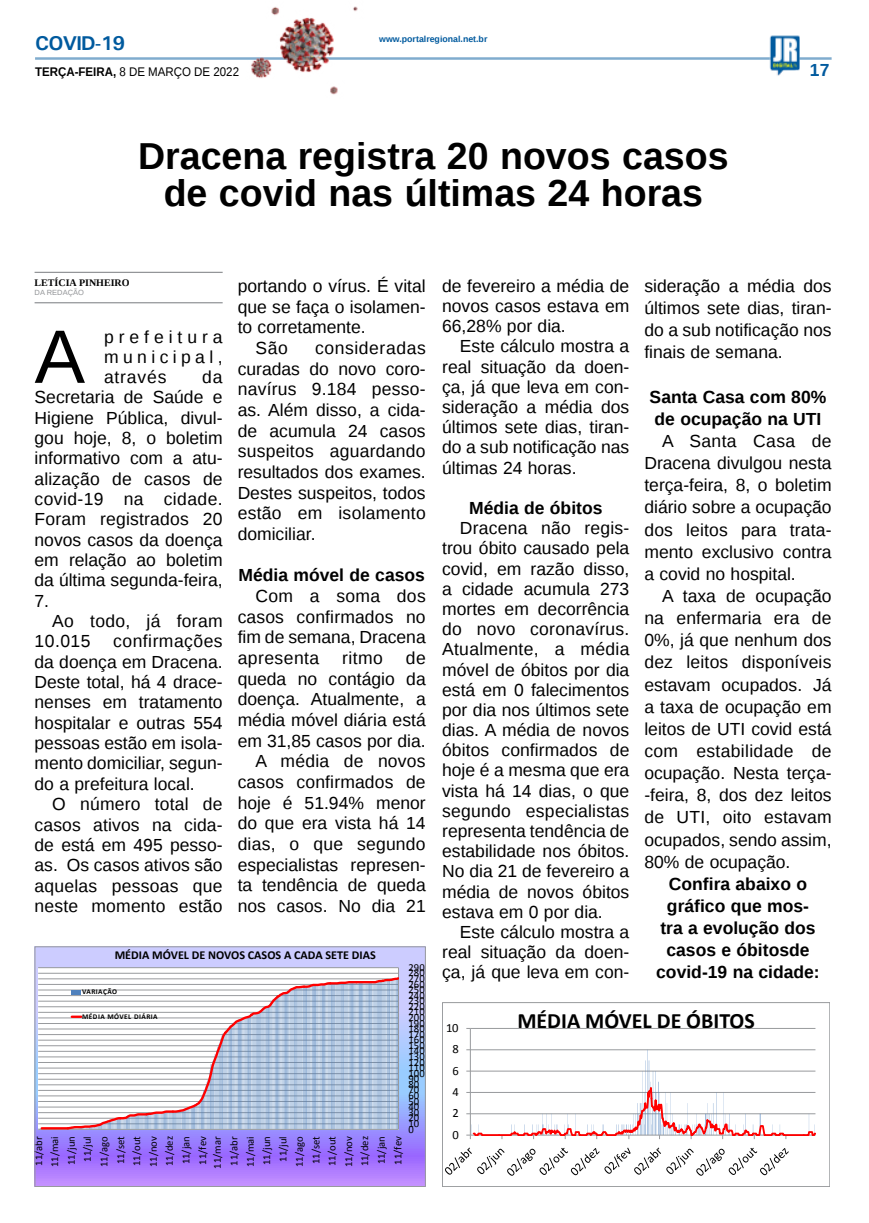
<style>
.page{position:relative;width:869px;height:1223px;background:#fff}
.page>*{position:absolute;margin:0;border:0;box-sizing:border-box;transform-origin:0 0}
.MATÉRIA{font:75.62px "Liberation Sans";color:#000}
.TÍTULO{font:700 37.5px/37.5px "Liberation Sans";color:#000;text-align:center}
.t1{font:700 22px "Calibri";color:#000}
.TITULO_PG{font:700 20px "Univers";letter-spacing:-.04em;color:#005a9e}
.MATÉRIA-2{font:17.5px/20.1px "Liberation Sans";color:#000;text-align:justify}
.MATÉRIA-3{font:700 17.5px/22.1px "Liberation Sans";color:#000}
.TÍTULO-2{font:700 17.5px "Liberation Sans";color:#005a9e}
.t2{font:12.62px "Calibri";color:#000}
.DATA_PG{font:12.5px "Liberation Sans";color:#000;scale:.92 1}
.t3{font:12.5px "Calibri";color:#000}
.t4{font:700 12.12px "Calibri";color:#000}
.t5{font:10.62px/16.4px "Calibri";color:#000;text-align:center}
.CRÉDITO_NOME{font:700 10px "Liberation Serif";color:#000}
.DATA_PG-2{font:700 8.75px "Liberation Sans";color:#005a9e}
.CRÉDITO_MATÉRIA{font:7.5px "Liberation Sans";color:#939598}
.t6{font:700 7.25px "Calibri";letter-spacing:.06em;color:#000}
.s1{font-weight:700}
</style>
<div class="page">
<hr style="left:35px;top:57px;width:796px;height:3px;background:#005a9e">
<img style="left:769px;top:36px;width:30px;height:40px">
<img style="left:237px;top:6px;width:141px;height:89px">
<svg style="left:37px;top:948px;width:386px;height:236px;background:#ae96fe"></svg>
<div style="left:38px;top:967px;width:360px;height:162px;background:linear-gradient(to right,#fff,#fff)"></div>
<hr style="left:38px;top:973px;width:360px;height:1px;background:#989a9d">
<hr style="left:38px;top:967px;width:360px;height:1px;background:#989a9d">
<svg style="left:38px;top:977px;width:27px;height:152px"></svg>
<hr style="left:398px;top:967px;width:1px;height:162px;background:#989a9d">
<hr style="left:38px;top:1129px;width:360px;height:1px;background:#989a9d">
<hr style="left:42px;top:1127px;width:26px;height:2px;background:#f00">
<svg style="left:65px;top:975px;width:333px;height:154px"></svg>
<div style="left:35px;top:946px;width:390px;height:240px;border:1px solid #989a9d"></div>
<hr style="left:470px;top:1028px;width:345px;height:1px;background:#989a9d">
<hr style="left:470px;top:1028px;width:1px;height:107px;background:#989a9d">
<svg style="left:466px;top:1049px;width:349px;height:90px"></svg>
<svg style="left:445px;top:1147px;width:26px;height:27px"></svg>
<svg style="left:477px;top:1147px;width:183px;height:28px"></svg>
<svg style="left:666px;top:1147px;width:122px;height:28px"></svg>
<div style="left:442px;top:1002px;width:387px;height:184px;border:1px solid #989a9d"></div>
<hr style="left:35px;top:272px;width:187px;height:1px;background:#939598">
<hr style="left:35px;top:302px;width:187px;height:1px;background:#939598">
<p class="TITULO_PG" style="left:35px;top:31px;width:91px">COVID-19</p>
<p class="DATA_PG" style="left:35px;top:65px;width:223px"><span class="s1">TERÇA-FEIRA,</span> 8 DE MARÇO DE 2022</p>
<p class="DATA_PG-2" style="left:379px;top:33px;width:110px">www.portalregional.net.br</p>
<p class="TÍTULO" style="left:138px;top:136px;width:591px">Dracena registra 20 novos casos de covid nas últimas 24 horas</p>
<p class="TÍTULO-2" style="left:809px;top:58px;width:21px">17</p>
<p class="CRÉDITO_NOME" style="left:35px;top:276px;width:96px">LETÍCIA PINHEIRO</p>
<p class="CRÉDITO_MATÉRIA" style="left:35px;top:288px;width:51px">DA REDAÇÃO</p>
<p class="MATÉRIA" style="left:35px;top:314px;width:52px">A</p>
<p class="MATÉRIA-2" style="left:104px;top:327px;width:120px">prefeitura municipal, através</p>
<p class="MATÉRIA-2" style="left:35px;top:367px;width:189px;text-indent:168px">da Secretaria de Saúde e Higiene Pública, divul&shy;gou hoje, 8, o boletim informativo com a atu&shy;alização de casos de covid-19 na cidade.<br>Foram registrados 20 novos casos da doença em relação ao boletim da última segunda-feira, 7.</p>
<p class="MATÉRIA-2" style="left:35px;top:611px;width:189px;text-indent:18px">Ao todo, já foram<br>10.015</p>
<p class="MATÉRIA-2" style="left:35px;top:632px;width:189px;text-indent:79px">confirmações da doença em Dracena.<br>Deste total, há 4 drace&shy;nenses em tratamento hospitalar e outras 554 pessoas estão em isola&shy;mento domiciliar, segun&shy;do a prefeitura local.</p>
<p class="MATÉRIA-2" style="left:35px;top:794px;width:189px;text-indent:18px">O número total de casos ativos na cida&shy;de está em 495 pesso&shy;as. Os casos ativos são aquelas pessoas que neste momento estão</p>
<p class="MATÉRIA-2" style="left:237px;top:276px;width:189px;line-height:20.6px">portando o vírus. É vital que se faça o isolamen&shy;to corretamente.</p>
<p class="MATÉRIA-2" style="left:255px;top:338px;width:34px">São</p>
<p class="MATÉRIA-2" style="left:237px;top:338px;width:189px;line-height:20.6px;text-indent:77px">consideradas curadas do novo coro&shy;navírus 9.184 pesso&shy;as. Além disso, a cida&shy;de acumula 24 casos suspeitos aguardando resultados dos exames.<br>Destes suspeitos, todos estão em isolamento domiciliar.</p>
<p class="MATÉRIA-3" style="left:238px;top:564px;width:188px">Média móvel de casos</p>
<p class="MATÉRIA-2" style="left:237px;top:586px;width:189px;line-height:20.6px;text-indent:18px">Com a soma dos casos confirmados no fim de semana, Dracena apresenta</p>
<p class="MATÉRIA-2" style="left:237px;top:648px;width:189px;line-height:20.6px;text-indent:168px">de queda no contágio da doença. Atualmente, a média móvel diária está em 31,85 casos por dia.</p>
<p class="MATÉRIA-2" style="left:237px;top:751px;width:189px;line-height:20.6px;text-indent:18px">A média de novos casos confirmados de hoje é 51.94% menor do que era vista há 14 dias, o que segundo especialistas represen&shy;ta tendência de queda nos casos. No dia 21</p>
<p class="MATÉRIA-2" style="left:342px;top:648px;width:42px">ritmo</p>
<p class="t4" style="left:115px;top:947px;width:262px">MÉDIA MÓVEL DE NOVOS CASOS A CADA SETE DIAS</p>
<p class="t6" style="left:82px;top:987px;width:36px">VARIAÇÃO</p>
<p class="t6" style="left:82px;top:1011px;width:77px">MÉDIA MÓVEL DIÁRIA</p>
<p class="t5" style="left:408px;top:959px;width:18px">290</p>
<p class="t5" style="left:408px;top:964px;width:18px">280</p>
<p class="t5" style="left:408px;top:970px;width:18px">270</p>
<p class="t5" style="left:408px;top:975px;width:18px">260</p>
<p class="t5" style="left:408px;top:981px;width:18px">250</p>
<p class="t5" style="left:408px;top:987px;width:18px">240</p>
<p class="t5" style="left:408px;top:992px;width:18px">230</p>
<p class="t5" style="left:408px;top:998px;width:18px">220</p>
<p class="t5" style="left:408px;top:1003px;width:18px">210</p>
<p class="t5" style="left:408px;top:1009px;width:18px">200</p>
<p class="t5" style="left:408px;top:1014px;width:18px">190</p>
<p class="t5" style="left:408px;top:1020px;width:18px">180</p>
<p class="t5" style="left:408px;top:1026px;width:18px">170</p>
<p class="t5" style="left:408px;top:1031px;width:18px">160</p>
<p class="t5" style="left:408px;top:1037px;width:18px">150</p>
<p class="t5" style="left:408px;top:1042px;width:18px">140</p>
<p class="t5" style="left:408px;top:1048px;width:18px">130</p>
<p class="t5" style="left:408px;top:1053px;width:18px">120</p>
<p class="t5" style="left:408px;top:1059px;width:18px">110</p>
<p class="t5" style="left:408px;top:1065px;width:18px">100</p>
<p class="t5" style="left:408px;top:1070px;width:12px">90</p>
<p class="t5" style="left:408px;top:1076px;width:12px">80</p>
<p class="t5" style="left:408px;top:1081px;width:12px">70</p>
<p class="t5" style="left:408px;top:1087px;width:12px">60</p>
<p class="t5" style="left:408px;top:1092px;width:12px">50</p>
<p class="t5" style="left:408px;top:1098px;width:12px">40</p>
<p class="t5" style="left:408px;top:1104px;width:12px">30</p>
<p class="t5" style="left:408px;top:1109px;width:12px">20</p>
<p class="t5" style="left:408px;top:1115px;width:12px">10</p>
<p class="t5" style="left:408px;top:1120px;width:7px">0</p>
<p class="t5" style="left:30px;top:1167px;width:33px;rotate:-90deg">11/abr<br>11/mai<br>11/jun<br>11/jul<br>11/ago<br>11/set<br>11/out<br>11/nov<br>11/dez<br>11/jan<br>11/fev</p>
<p class="t5" style="left:209px;top:1168px;width:34px;text-align:right;rotate:-90deg">11/mar<br>11/abr<br>11/mai<br>11/jun<br>11/jul<br>11/ago<br>11/set<br>11/out<br>11/nov<br>11/dez<br>11/jan<br>11/fev</p>
<p class="MATÉRIA-2" style="left:442px;top:276px;width:189px">de fevereiro a média de novos casos estava em 66,28% por dia.</p>
<p class="MATÉRIA-2" style="left:442px;top:337px;width:189px;text-indent:18px">Este cálculo mostra a real situação da doen&shy;ça, já que leva em con&shy;sideração a média dos últimos sete dias, tiran&shy;do a sub notificação nas últimas 24 horas.</p>
<p class="MATÉRIA-3" style="left:469px;top:496px;width:135px">Média de óbitos</p>
<p class="MATÉRIA-2" style="left:442px;top:519px;width:189px;text-indent:18px">Dracena não regis&shy;trou óbito causado pela covid, em razão disso, a cidade acumula 273 mortes em decorrência do novo coronavírus.<br>Atualmente, a média móvel de óbitos por dia está em 0 falecimentos por dia nos últimos sete dias. A média de novos óbitos confirmados de hoje é a mesma que era vista há 14 dias, o que segundo especialistas representa tendência de estabilidade nos óbitos.<br>No dia 21 de fevereiro a média de novos óbitos estava em 0 por dia.</p>
<p class="MATÉRIA-2" style="left:442px;top:922px;width:189px;text-indent:18px">Este cálculo mostra a real situação da doen&shy;ça, já que leva em con-</p>
<p class="MATÉRIA-2" style="left:644px;top:275px;width:189px;line-height:22.1px">sideração a média dos últimos sete dias, tiran&shy;do a sub notificação nos finais de semana.</p>
<p class="MATÉRIA-3" style="left:649px;top:385px;width:178px">Santa Casa com 80% de ocupação na UTI</p>
<p class="MATÉRIA-2" style="left:644px;top:430px;width:189px;line-height:22.1px;text-indent:18px">A Santa Casa de Dracena divulgou nesta terça-feira, 8, o boletim diário sobre a ocupação dos leitos para trata&shy;mento exclusivo contra a covid no hospital.</p>
<p class="MATÉRIA-2" style="left:644px;top:585px;width:189px;line-height:22.1px;text-indent:18px">A taxa de ocupação na enfermaria era de 0%, já que nenhum dos dez leitos disponíveis estavam ocupados. Já a taxa de ocupação em leitos de UTI covid está com estabilidade de ocupação. Nesta terça--feira, 8, dos dez leitos de UTI, oito estavam ocupados, sendo assim, 80% de ocupação.</p>
<p class="MATÉRIA-3" style="left:656px;top:872px;width:165px;text-align:center">Confira abaixo o gráfico que mos&shy;tra a evolução dos casos e óbitosde covid-19 na cidade:</p>
<p class="t2" style="left:446px;top:1019px;width:14px">10</p>
<p class="t2" style="left:452px;top:1041px;width:8px">8</p>
<p class="t3" style="left:452px;top:1062px;width:8px">6</p>
<p class="t3" style="left:452px;top:1084px;width:8px">4</p>
<p class="t3" style="left:452px;top:1105px;width:8px">2</p>
<p class="t2" style="left:452px;top:1126px;width:8px">0</p>
<p class="t1" style="left:517px;top:1006px;width:239px">MÉDIA MÓVEL DE ÓBITOS</p>
</div>
